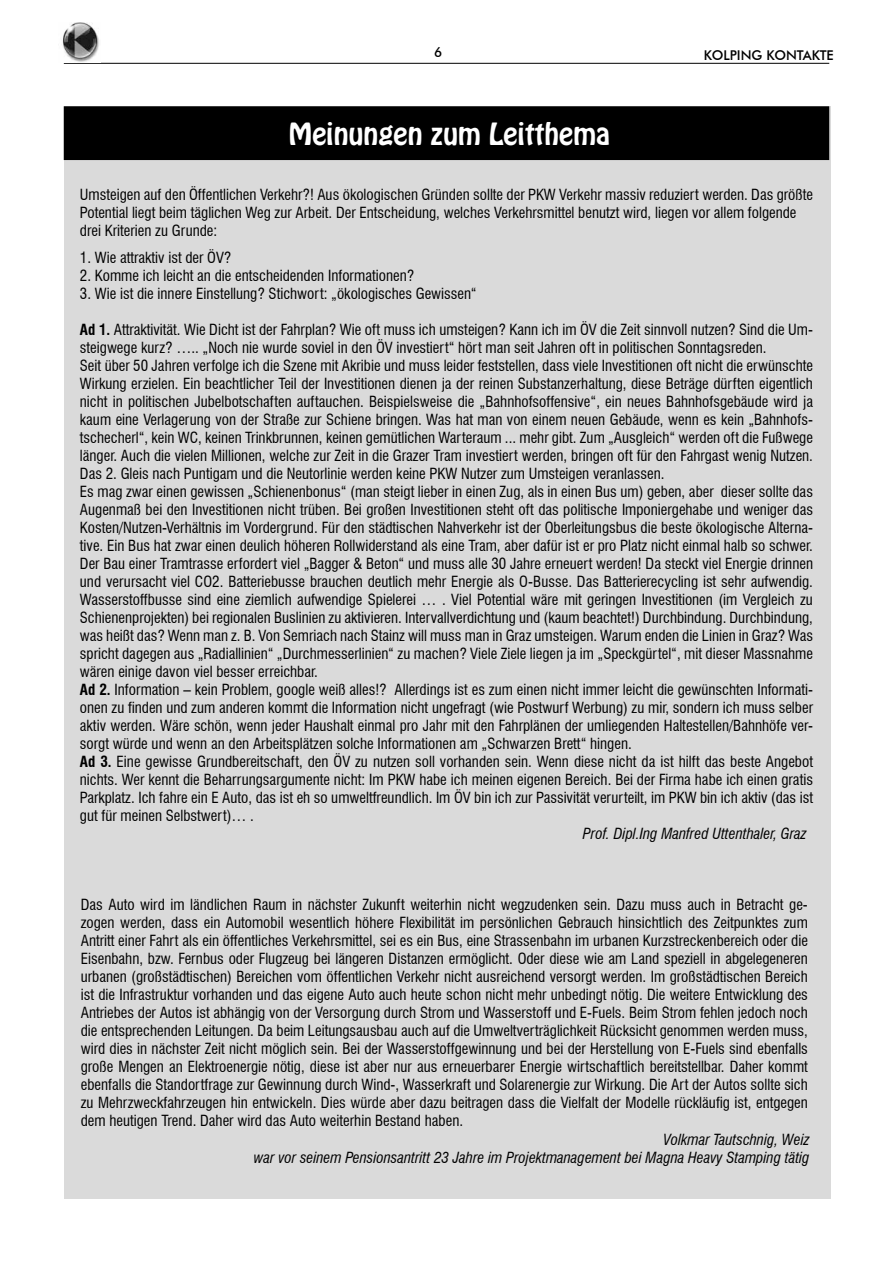
<style>
.page{position:relative;width:893px;height:1263px;background:#fff}
.page>*{position:absolute;margin:0;border:0;box-sizing:border-box;transform-origin:0 0}
.t1{font:27px "Hobo Std";color:#fff}
.t2{font:condensed 15px/18px "Swiss 721 BT";color:#000}
.t3{font:italic condensed 15px/18px "Swiss 721 BT";color:#000;text-align:right}
.t4{font:500 13.5px "Futura BT";color:#000}
.s1{font-weight:700}
</style>
<div class="page">
<hr style="left:64px;top:63px;width:765px;height:1px;background:#000">
<img style="left:62px;top:23px;width:37px;height:39px">
<div style="left:64px;top:106px;width:766px;height:1093px;background:#dadada"></div>
<div style="left:64px;top:107px;width:764px;height:52px;background:#000"></div>
<div style="left:64px;top:106px;width:765px;height:54px;border:2px solid #000"></div>
<p class="t4" style="left:434px;top:44px;width:10px">6</p>
<p class="t4" style="left:704px;top:47px;width:131px">KOLPING KONTAKTE</p>
<h1 class="t1" style="left:289px;top:116px;width:323px">Meinungen zum Leitthema</h1>
<p class="t2" style="left:80px;top:185px;width:735px">Umsteigen auf den Öffentlichen Verkehr?! Aus ökologischen Gründen sollte der PKW Verkehr massiv reduziert werden. Das größte<br>Potential liegt beim täglichen Weg zur Arbeit. Der Entscheidung, welches Verkehrsmittel benutzt wird, liegen vor allem folgende drei Kriterien zu Grunde:</p>
<p class="t2" style="left:80px;top:248px;width:153px">1. Wie attraktiv ist der ÖV?</p>
<p class="t2" style="left:80px;top:266px;width:336px">2. Komme ich leicht an die entscheidenden Informationen?</p>
<p class="t2" style="left:80px;top:284px;width:398px">3. Wie ist die innere Einstellung? Stichwort: „ökologisches Gewissen“</p>
<p class="t2" style="left:80px;top:320px;width:735px"><span class="s1">Ad 1.</span> Attraktivität. Wie Dicht ist der Fahrplan? Wie oft muss ich umsteigen? Kann ich im ÖV die Zeit sinnvoll nutzen? Sind die Um&shy;steigwege kurz? ….. „Noch nie wurde soviel in den ÖV investiert“ hört man seit Jahren oft in politischen Sonntagsreden.<br>Seit über 50 Jahren verfolge ich die Szene mit Akribie und muss leider feststellen, dass viele Investitionen oft nicht die erwünschte Wirkung erzielen. Ein beachtlicher Teil der Investitionen dienen ja der reinen Substanzerhaltung, diese Beträge dürften eigentlich nicht in politischen Jubelbotschaften auftauchen. Beispielsweise die „Bahnhofsoffensive“, ein neues Bahnhofsgebäude wird ja kaum eine Verlagerung von der Straße zur Schiene bringen. Was hat man von einem neuen Gebäude, wenn es kein „Bahnhofs&shy;tschecherl“, kein WC, keinen Trinkbrunnen, keinen gemütlichen Warteraum ... mehr gibt. Zum „Ausgleich“ werden oft die Fußwege länger. Auch die vielen Millionen, welche zur Zeit in die Grazer Tram investiert werden, bringen oft für den Fahrgast wenig Nutzen.<br>Das 2. Gleis nach Puntigam und die Neutorlinie werden keine PKW Nutzer zum Umsteigen veranlassen.<br>Es mag zwar einen gewissen „Schienenbonus“ (man steigt lieber in einen Zug, als in einen Bus um) geben, aber dieser sollte das Augenmaß bei den Investitionen nicht trüben. Bei großen Investitionen steht oft das politische Imponiergehabe und weniger das Kosten/Nutzen-Verhältnis im Vordergrund. Für den städtischen Nahverkehr ist der Oberleitungsbus die beste ökologische Alterna&shy;tive. Ein Bus hat zwar einen deulich höheren Rollwiderstand als eine Tram, aber dafür ist er pro Platz nicht einmal halb so schwer.<br>Der Bau einer Tramtrasse erfordert viel „Bagger &amp; Beton“ und muss alle 30 Jahre erneuert werden! Da steckt viel Energie drinnen und verursacht viel CO2. Batteriebusse brauchen deutlich mehr Energie als O-Busse. Das Batterierecycling ist sehr aufwendig.<br>Wasserstoffbusse sind eine ziemlich aufwendige Spielerei … . Viel Potential wäre mit geringen Investitionen (im Vergleich zu Schienenprojekten) bei regionalen Buslinien zu aktivieren. Intervallverdichtung und (kaum beachtet!) Durchbindung. Durchbindung, was heißt das? Wenn man z. B. Von Semriach nach Stainz will muss man in Graz umsteigen. Warum enden die Linien in Graz? Was spricht dagegen aus „Radiallinien“ „Durchmesserlinien“ zu machen? Viele Ziele liegen ja im „Speckgürtel“, mit dieser Massnahme wären einige davon viel besser erreichbar.<br><span class="s1">Ad 2.</span> Information – kein Problem, google weiß alles!? Allerdings ist es zum einen nicht immer leicht die gewünschten Informati&shy;onen zu finden und zum anderen kommt die Information nicht ungefragt (wie Postwurf Werbung) zu mir, sondern ich muss selber aktiv werden. Wäre schön, wenn jeder Haushalt einmal pro Jahr mit den Fahrplänen der umliegenden Haltestellen/Bahnhöfe ver&shy;sorgt würde und wenn an den Arbeitsplätzen solche Informationen am „Schwarzen Brett“ hingen.<br><span class="s1">Ad 3.</span> Eine gewisse Grundbereitschaft, den ÖV zu nutzen soll vorhanden sein. Wenn diese nicht da ist hilft das beste Angebot nichts. Wer kennt die Beharrungsargumente nicht: Im PKW habe ich meinen eigenen Bereich. Bei der Firma habe ich einen gratis Parkplatz. Ich fahre ein E Auto, das ist eh so umweltfreundlich. Im ÖV bin ich zur Passivität verurteilt, im PKW bin ich aktiv (das ist gut für meinen Selbstwert)… .</p>
<p class="t3" style="left:583px;top:824px;width:225px">Prof. Dipl.Ing Manfred Uttenthaler, Graz</p>
<p class="t2" style="left:81px;top:895px;width:729px;text-align:justify">Das Auto wird im ländlichen Raum in nächster Zukunft weiterhin nicht wegzudenken sein. Dazu muss auch in Betracht ge&shy;zogen werden, dass ein Automobil wesentlich höhere Flexibilität im persönlichen Gebrauch hinsichtlich des Zeitpunktes zum Antritt einer Fahrt als ein öffentliches Verkehrsmittel, sei es ein Bus, eine Strassenbahn im urbanen Kurzstreckenbereich oder die Eisenbahn, bzw. Fernbus oder Flugzeug bei längeren Distanzen ermöglicht. Oder diese wie am Land speziell in abgelegeneren urbanen (großstädtischen) Bereichen vom öffentlichen Verkehr nicht ausreichend versorgt werden. Im großstädtischen Bereich ist die Infrastruktur vorhanden und das eigene Auto auch heute schon nicht mehr unbedingt nötig. Die weitere Entwicklung des Antriebes der Autos ist abhängig von der Versorgung durch Strom und Wasserstoff und E-Fuels. Beim Strom fehlen jedoch noch die entsprechenden Leitungen. Da beim Leitungsausbau auch auf die Umweltverträglichkeit Rücksicht genommen werden muss, wird dies in nächster Zeit nicht möglich sein. Bei der Wasserstoffgewinnung und bei der Herstellung von E-Fuels sind ebenfalls große Mengen an Elektroenergie nötig, diese ist aber nur aus erneuerbarer Energie wirtschaftlich bereitstellbar. Daher kommt ebenfalls die Standortfrage zur Gewinnung durch Wind-, Wasserkraft und Solarenergie zur Wirkung. Die Art der Autos sollte sich zu Mehrzweckfahrzeugen hin entwickeln. Dies würde aber dazu beitragen dass die Vielfalt der Modelle rückläufig ist, entgegen dem heutigen Trend. Daher wird das Auto weiterhin Bestand haben.</p>
<p class="t3" style="left:254px;top:1130px;width:557px">Volkmar Tautschnig, Weiz<br>war vor seinem Pensionsantritt 23 Jahre im Projektmanagement bei Magna Heavy Stamping tätig</p>
</div>
